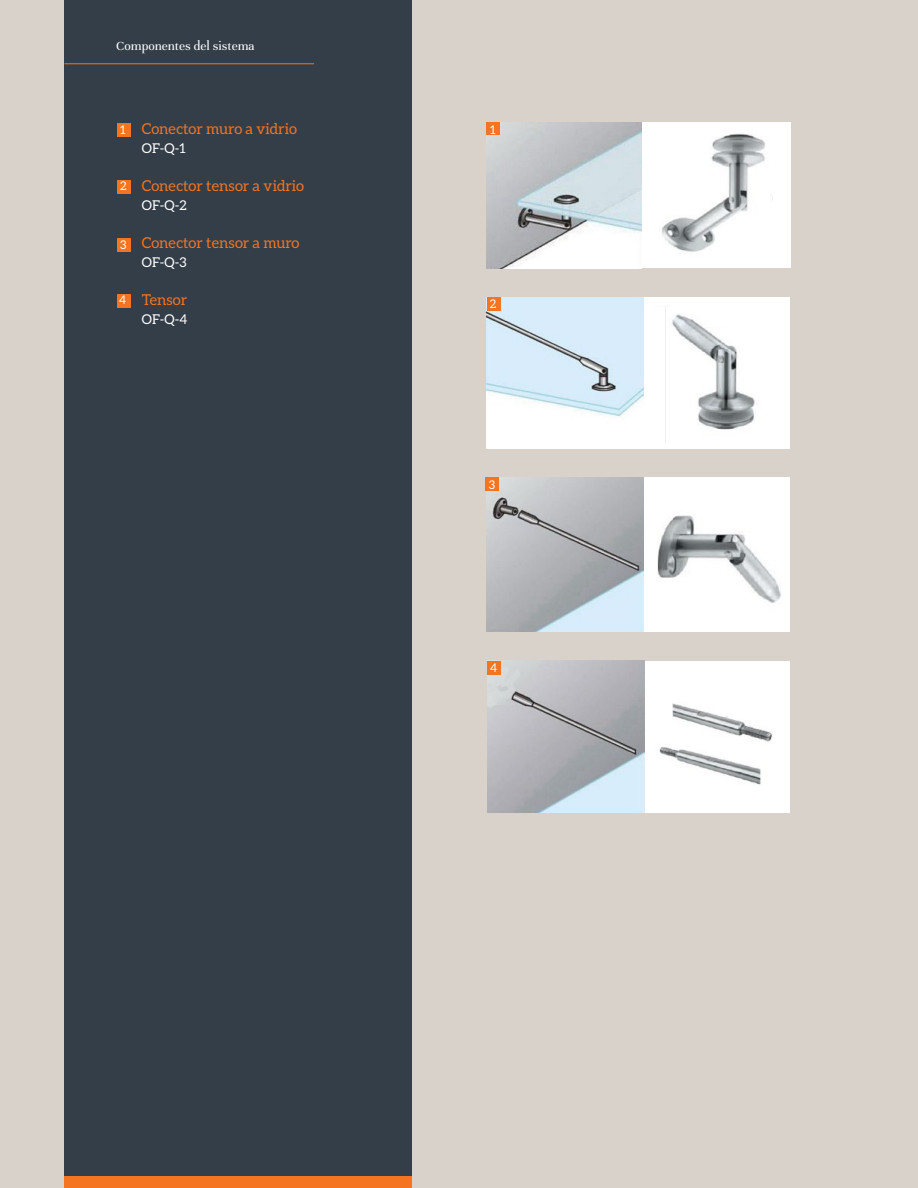
<style>
.page{position:relative;width:918px;height:1188px;background:#d9d2ca}
.page>*{position:absolute;margin:0;border:0;box-sizing:border-box;transform-origin:0 0}
.t1{font:15px "Aleo";color:#f47421}
.t2{font:13.5px "Aleo";color:#fff}
.t3{font:13.5px "Unna";color:#fff}
.t4{font:12px "Aleo";color:#fff}
</style>
<div class="page">
<div style="left:487px;top:123px;width:304px;height:145px;background:#fff"></div>
<img style="left:487px;top:123px;width:154px;height:145px">
<div style="left:487px;top:123px;width:13px;height:12px;background:#f47421"></div>
<div style="left:487px;top:297px;width:303px;height:151px;background:#fff"></div>
<img style="left:487px;top:297px;width:156px;height:120px">
<div style="left:487px;top:297px;width:13px;height:14px;background:#f47421"></div>
<div style="left:486px;top:477px;width:304px;height:155px;background:#fff"></div>
<img style="left:486px;top:477px;width:157px;height:155px">
<div style="left:485px;top:477px;width:14px;height:14px;background:#f47421"></div>
<div style="left:487px;top:661px;width:303px;height:152px;background:#fff"></div>
<img style="left:487px;top:661px;width:158px;height:152px">
<div style="left:487px;top:661px;width:14px;height:14px;background:#f47421"></div>
<img style="left:661px;top:133px;width:104px;height:119px">
<img style="left:665px;top:307px;width:90px;height:135px">
<img style="left:657px;top:515px;width:124px;height:88px">
<img style="left:659px;top:703px;width:113px;height:82px">
<div style="left:64px;top:0;width:347px;height:1188px;background:#333e48"></div>
<hr style="left:64px;top:63px;width:250px;height:1px;background:#f47421">
<div style="left:64px;top:1177px;width:347px;height:11px;background:#f47421"></div>
<div style="left:117px;top:123px;width:14px;height:14px;background:#f47421"></div>
<div style="left:117px;top:180px;width:14px;height:14px;background:#f47421"></div>
<div style="left:117px;top:238px;width:14px;height:14px;background:#f47421"></div>
<div style="left:117px;top:294px;width:14px;height:14px;background:#f47421"></div>
<p class="t3" style="left:116px;top:38px;width:140px">Componentes del sistema</p>
<p class="t4" style="left:120px;top:123px;width:7px">1</p>
<p class="t4" style="left:120px;top:179px;width:8px">2</p>
<p class="t4" style="left:120px;top:238px;width:8px">3</p>
<p class="t4" style="left:119px;top:293px;width:9px">4</p>
<p class="t1" style="left:142px;top:120px;width:157px">Conector muro a vidrio</p>
<p class="t2" style="left:142px;top:141px;width:45px">OF-Q-1</p>
<p class="t1" style="left:142px;top:177px;width:164px">Conector tensor a vidrio</p>
<p class="t2" style="left:142px;top:198px;width:46px">OF-Q-2</p>
<p class="t1" style="left:142px;top:234px;width:159px">Conector tensor a muro</p>
<p class="t2" style="left:142px;top:255px;width:46px">OF-Q-3</p>
<p class="t1" style="left:142px;top:291px;width:47px">Tensor</p>
<p class="t2" style="left:142px;top:312px;width:47px">OF-Q-4</p>
<p class="t4" style="left:490px;top:123px;width:7px">1</p>
<p class="t4" style="left:490px;top:297px;width:8px">2</p>
<p class="t4" style="left:489px;top:478px;width:8px">3</p>
<p class="t4" style="left:490px;top:661px;width:9px">4</p>
</div>
